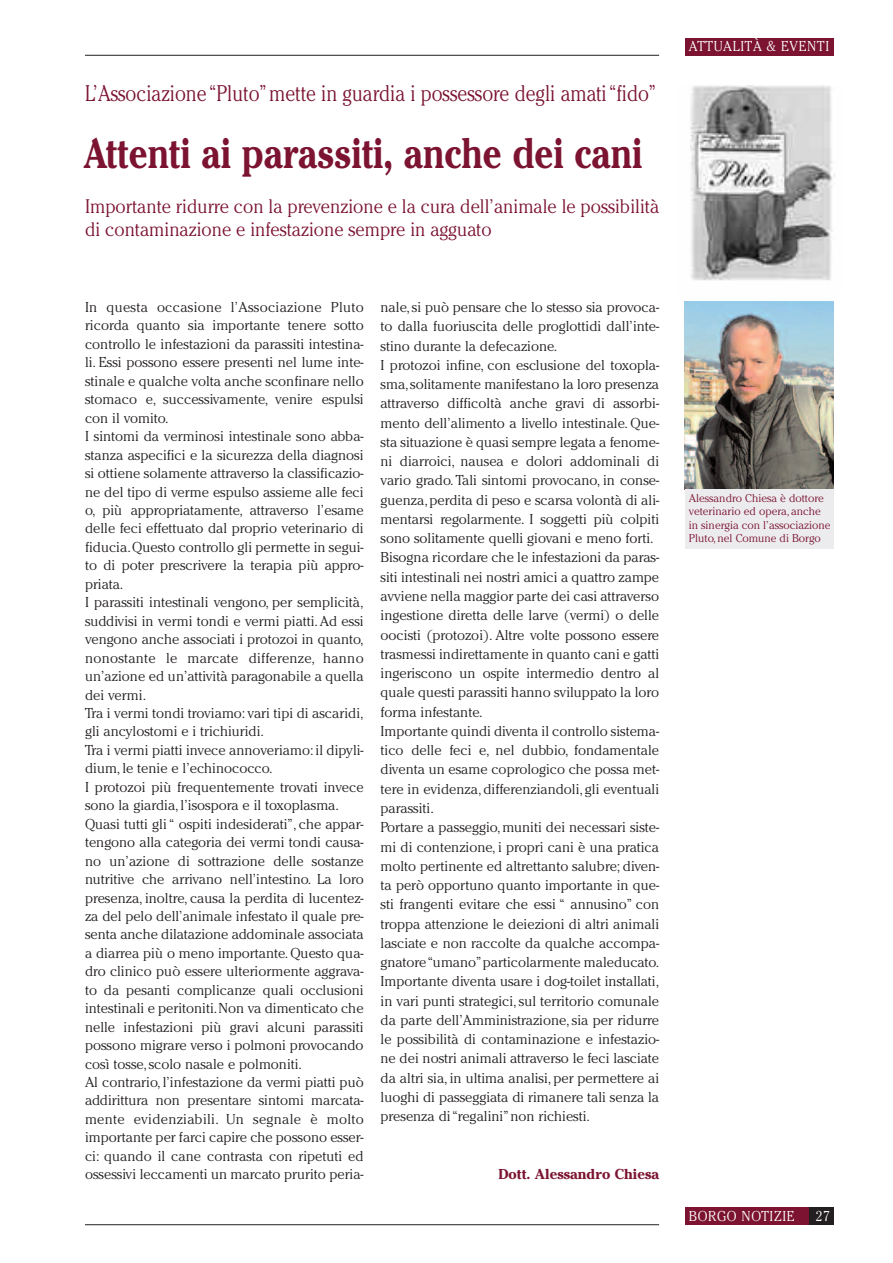
<style>
.page{position:relative;width:893px;height:1263px;background:#fff}
.page>*{position:absolute;margin:0;border:0;box-sizing:border-box;transform-origin:0 0}
.t1{font:700 42px "Cheltenham IT Cby BT";color:#7b1331;scale:.82 1}
.t2{font:300 22.5px "Cheltenham";color:#7b1331;scale:.86 1}
.t3{font:300 19.5px/22.5px "Cheltenham";color:#7b1331;scale:.93 1}
.t4{font:300 14.25px/18.5px "Cheltenham";color:#231f20}
.t5{font:300 14.25px "Cheltenham";letter-spacing:.05em;color:#fff;scale:.95 1}
.t6{font:700 14.25px "Cheltenham";color:#7b1331}
.t7{font:300 11.25px/13.5px "Cheltenham";color:#7b1331}
</style>
<div class="page">
<hr style="left:85px;top:55px;width:574px;height:1px;background:#231f20">
<hr style="left:85px;top:1224px;width:574px;height:1px;background:#231f20">
<div style="left:685px;top:38px;width:148px;height:17px;background:#7b1331"></div>
<div style="left:685px;top:1208px;width:148px;height:17px;background:#7b1331"></div>
<div style="left:809px;top:1208px;width:24px;height:17px;background:#231f20"></div>
<img style="left:690px;top:85px;width:145px;height:196px">
<img style="left:685px;top:302px;width:148px;height:187px">
<div style="left:685px;top:489px;width:148px;height:60px;background:#ececee"></div>
<h2 class="t2" style="left:85px;top:84px;width:666px">L’Associazione “Pluto”mette in guardia i possessore degli amati “fido”</h2>
<h1 class="t1" style="left:85px;top:139px;width:681px">Attenti ai parassiti, anche dei cani</h1>
<h3 class="t3" style="left:85px;top:197px;width:619px">Importante ridurre con la prevenzione e la cura dell’animale le possibilità di contaminazione e infestazione sempre in agguato</h3>
<p class="t4" style="left:85px;top:299px;width:280px">In questa occasione l’Associazione Pluto ricorda quanto sia importante tenere sotto controllo le infestazioni da parassiti intestina&shy;li. Essi possono essere presenti nel lume inte&shy;stinale e qualche volta anche sconfinare nello stomaco e, successivamente, venire espulsi con il vomito.<br>I sintomi da verminosi intestinale sono abba&shy;stanza aspecifici e la sicurezza della diagnosi si ottiene solamente attraverso la classificazio&shy;ne del tipo di verme espulso assieme alle feci o, più appropriatamente, attraverso l’esame delle feci effettuato dal proprio veterinario di fiducia.Questo controllo gli permette in segui&shy;to di poter prescrivere la terapia più appro&shy;priata.<br>I parassiti intestinali vengono, per semplicità, suddivisi in vermi tondi e vermi piatti. Ad essi vengono anche associati i protozoi in quanto, nonostante le marcate differenze, hanno un’azione ed un’attività paragonabile a quella dei vermi.<br>Tra i vermi tondi troviamo: vari tipi di ascaridi, gli ancylostomi e i trichiuridi.<br>Tra i vermi piatti invece annoveriamo: il dipyli&shy;dium, le tenie e l’echinococco.<br>I protozoi più frequentemente trovati invece sono la giardia, l’isospora e il toxoplasma.<br>Quasi tutti gli “ ospiti indesiderati”, che appar&shy;tengono alla categoria dei vermi tondi causa&shy;no un’azione di sottrazione delle sostanze nutritive che arrivano nell’intestino. La loro presenza, inoltre, causa la perdita di lucentez&shy;za del pelo dell’animale infestato il quale pre&shy;senta anche dilatazione addominale associata a diarrea più o meno importante. Questo qua&shy;dro clinico può essere ulteriormente aggrava&shy;to da pesanti complicanze quali occlusioni intestinali e peritoniti.Non va dimenticato che nelle infestazioni più gravi alcuni parassiti possono migrare verso i polmoni provocando così tosse,scolo nasale e polmoniti.<br>Al contrario, l’infestazione da vermi piatti può addirittura non presentare sintomi marcata&shy;mente evidenziabili. Un segnale è molto importante per farci capire che possono esser&shy;ci: quando il cane contrasta con ripetuti ed ossessivi leccamenti un marcato prurito peria-</p>
<p class="t4" style="left:381px;top:299px;width:280px;line-height:19.2px">nale, si può pensare che lo stesso sia provoca&shy;to dalla fuoriuscita delle proglottidi dall’inte&shy;stino durante la defecazione.<br>I protozoi infine, con esclusione del toxopla&shy;sma,solitamente manifestano la loro presenza attraverso difficoltà anche gravi di assorbi&shy;mento dell’alimento a livello intestinale. Que&shy;sta situazione è quasi sempre legata a fenome&shy;ni diarroici, nausea e dolori addominali di vario grado. Tali sintomi provocano, in conse&shy;guenza,perdita di peso e scarsa volontà di ali&shy;mentarsi regolarmente. I soggetti più colpiti sono solitamente quelli giovani e meno forti.<br>Bisogna ricordare che le infestazioni da paras&shy;siti intestinali nei nostri amici a quattro zampe avviene nella maggior parte dei casi attraverso ingestione diretta delle larve (vermi) o delle oocisti (protozoi). Altre volte possono essere trasmessi indirettamente in quanto cani e gatti ingeriscono un ospite intermedio dentro al quale questi parassiti hanno sviluppato la loro forma infestante.<br>Importante quindi diventa il controllo sistema&shy;tico delle feci e, nel dubbio, fondamentale diventa un esame coprologico che possa met&shy;tere in evidenza, differenziandoli, gli eventuali parassiti.<br>Portare a passeggio, muniti dei necessari siste&shy;mi di contenzione, i propri cani è una pratica molto pertinente ed altrettanto salubre; diven&shy;ta però opportuno quanto importante in que&shy;sti frangenti evitare che essi “ annusino” con troppa attenzione le deiezioni di altri animali lasciate e non raccolte da qualche accompa&shy;gnatore “umano”particolarmente maleducato.<br>Importante diventa usare i dog-toilet installati, in vari punti strategici, sul territorio comunale da parte dell’Amministrazione, sia per ridurre le possibilità di contaminazione e infestazio&shy;ne dei nostri animali attraverso le feci lasciate da altri sia, in ultima analisi, per permettere ai luoghi di passeggiata di rimanere tali senza la presenza di “regalini”non richiesti.</p>
<p class="t6" style="left:498px;top:1166px;width:162px">Dott. Alessandro Chiesa</p>
<p class="t5" style="left:689px;top:40px;width:149px">ATTUALITÀ &amp; EVENTI</p>
<p class="t7" style="left:689px;top:492px;width:143px">Alessandro Chiesa è dottore veterinario ed opera, anche in sinergia con l’associazione<br>Pluto, nel Comune di Borgo</p>
<p class="t5" style="left:689px;top:1210px;width:113px">BORGO NOTIZIE</p>
<p class="t5" style="left:816px;top:1210px;width:16px">27</p>
</div>
